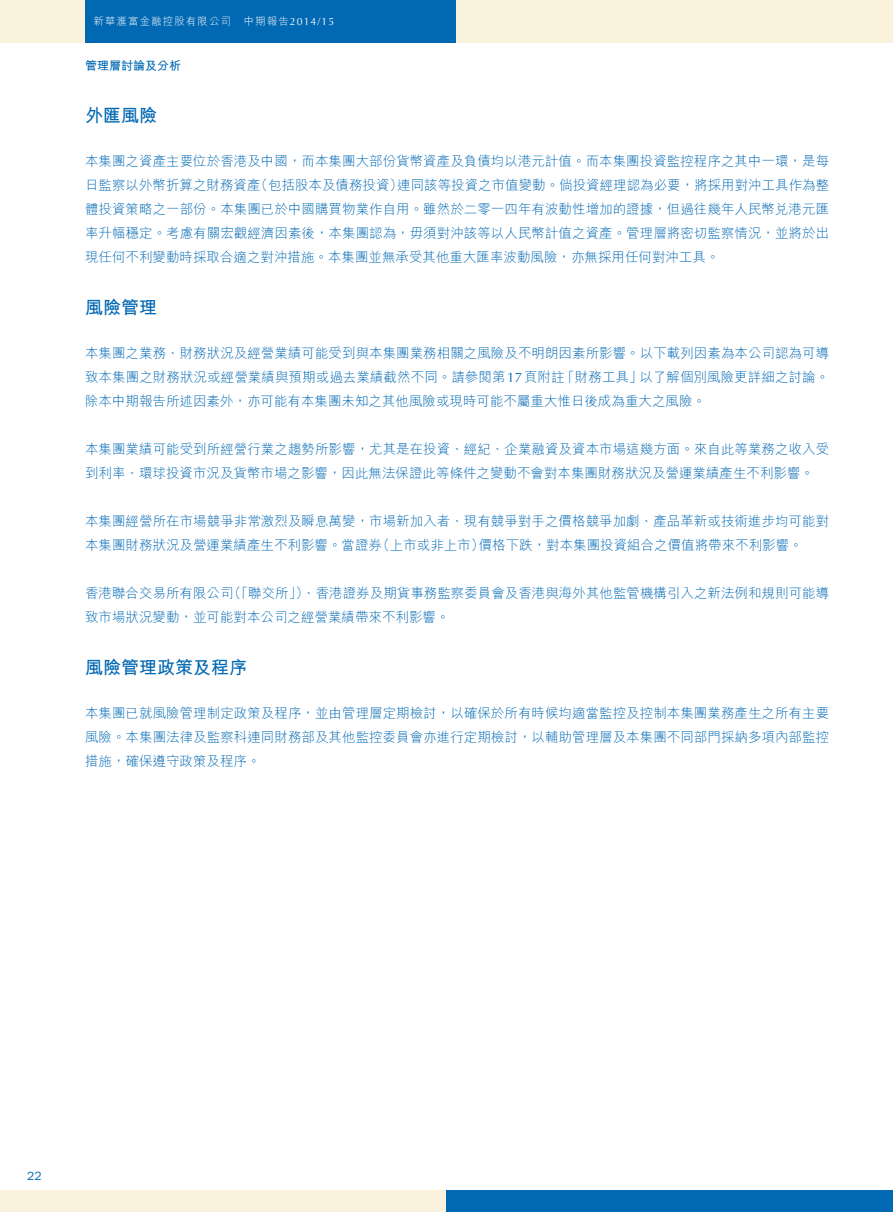
<style>
.page{position:relative;width:893px;height:1212px;background:#fff}
.page>*{position:absolute;margin:0;border:0;box-sizing:border-box;transform-origin:0 0}
.t1{font:18px "M Hei HK Bold B5 pc H";color:#0168b3}
.t2{font:13.5px/24px "M Hei HK Light B5 pc H";color:#0168b3;text-align:justify}
.t3{font:12px "M Hei HK Bold B5 pc H";color:#0168b3}
.t4{font:12px "Franklin Gothic";color:#0168b3}
.t5{font:10.5px "M Hei HK Light B5 pc H";letter-spacing:.1em;color:#fff}
.s1{font-family:"Optima"}
</style>
<div class="page">
<div style="left:0;top:0;width:85px;height:43px;background:#fbf2dd"></div>
<div style="left:85px;top:0;width:371px;height:43px;background:#0168b3"></div>
<div style="left:456px;top:0;width:437px;height:43px;background:#fbf2dd"></div>
<div style="left:0;top:1191px;width:446px;height:21px;background:#fbf2dd"></div>
<div style="left:446px;top:1191px;width:447px;height:21px;background:#0168b3"></div>
<p class="t5" style="left:94px;top:17px;width:242px">新華滙富金融控股有限公司　中期報告<span class="s1">2014/15</span></p>
<p class="t3" style="left:85px;top:61px;width:97px">管理層討論及分析</p>
<p class="t1" style="left:85px;top:109px;width:73px">外匯風險</p>
<p class="t2" style="left:85px;top:151px;width:746px">本集團之資產主要位於香港及中國，而本集團大部份貨幣資產及負債均以港元計值。而本集團投資監控程序之其中一環，是每日監察以外幣折算之財務資產（包括股本及債務投資）連同該等投資之市值變動。倘投資經理認為必要，將採用對沖工具作為整體投資策略之一部份。本集團已於中國購買物業作自用。雖然於二零一四年有波動性增加的證據，但過往幾年人民幣兌港元匯率升幅穩定。考慮有關宏觀經濟因素後，本集團認為，毋須對沖該等以人民幣計值之資產。管理層將密切監察情況，並將於出現任何不利變動時採取合適之對沖措施。本集團並無承受其他重大匯率波動風險，亦無採用任何對沖工具。</p>
<p class="t1" style="left:85px;top:301px;width:73px">風險管理</p>
<p class="t2" style="left:85px;top:343px;width:746px">本集團之業務、財務狀況及經營業績可能受到與本集團業務相關之風險及不明朗因素所影響。以下載列因素為本公司認為可導致本集團之財務狀況或經營業績與預期或過去業績截然不同。請參閱第<span class="s1">17</span>頁附註「財務工具」以了解個別風險更詳細之討論。除本中期報告所述因素外，亦可能有本集團未知之其他風險或現時可能不屬重大惟日後成為重大之風險。</p>
<p class="t2" style="left:85px;top:439px;width:746px">本集團業績可能受到所經營行業之趨勢所影響，尤其是在投資、經紀、企業融資及資本市場這幾方面。來自此等業務之收入受到利率、環球投資市況及貨幣市場之影響，因此無法保證此等條件之變動不會對本集團財務狀況及營運業績產生不利影響。</p>
<p class="t2" style="left:85px;top:511px;width:746px">本集團經營所在市場競爭非常激烈及瞬息萬變，市場新加入者、現有競爭對手之價格競爭加劇、產品革新或技術進步均可能對本集團財務狀況及營運業績產生不利影響。當證券（上市或非上市）價格下跌，對本集團投資組合之價值將帶來不利影響。</p>
<p class="t2" style="left:85px;top:583px;width:746px">香港聯合交易所有限公司（「聯交所」）、香港證券及期貨事務監察委員會及香港與海外其他監管機構引入之新法例和規則可能導致市場狀況變動，並可能對本公司之經營業績帶來不利影響。</p>
<p class="t1" style="left:85px;top:661px;width:163px">風險管理政策及程序</p>
<p class="t2" style="left:85px;top:703px;width:746px">本集團已就風險管理制定政策及程序，並由管理層定期檢討，以確保於所有時候均適當監控及控制本集團業務產生之所有主要風險。本集團法律及監察科連同財務部及其他監控委員會亦進行定期檢討，以輔助管理層及本集團不同部門採納多項內部監控措施，確保遵守政策及程序。</p>
<p class="t4" style="left:27px;top:1171px;width:16px">22</p>
</div>
